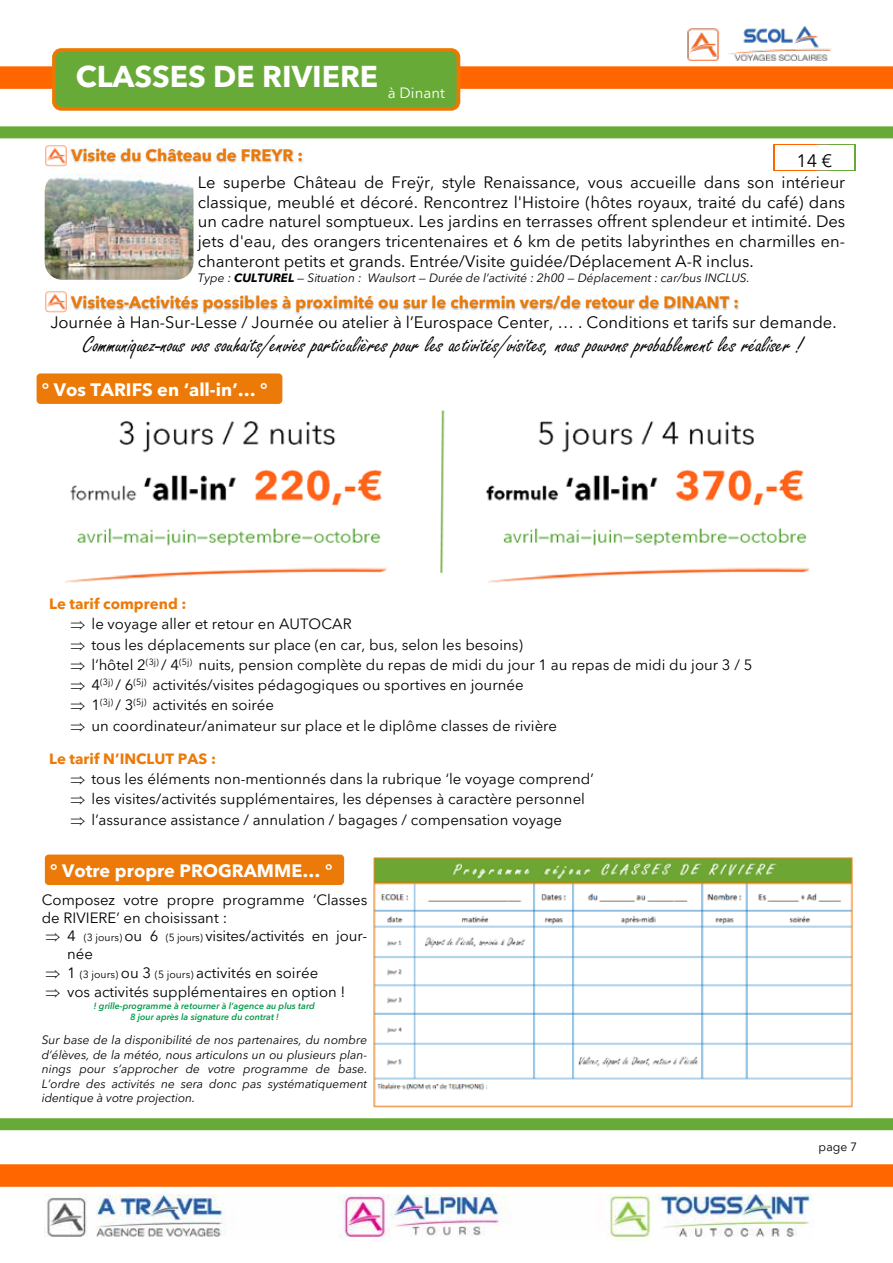
<style>
.page{position:relative;width:893px;height:1263px;background:#fff}
.page>*{position:absolute;margin:0;border:0;box-sizing:border-box;transform-origin:0 0}
.t1{font:700 30px "Avenir Next LT Pro";color:#fff}
.t2{font:24px "Freestyle Script";color:#000}
.t3{font:700 18px "Avenir Next LT Pro";color:#fff}
.t4{font:18px "Avenir Next LT Pro";color:#000}
.t5{font:16.5px/19.8px "Avenir Next LT Pro";color:#000;text-align:justify}
.t6{font:700 16.5px "Avenir Next LT Pro";color:#ec7a08}
.t7{font:15px/20.2px "Avenir Next LT Pro";color:#000}
.t8{font:700 15px "Avenir Next LT Pro";color:#ec7a08}
.t9{font:italic 12px/14.4px "Avenir Next LT Pro";color:#000;text-align:justify}
.t10{font:12px "Avenir Next LT Pro";color:#000}
.t11{font:italic 700 9px/10.8px "Avenir Next LT Pro Demi";color:#009b48;text-align:center}
.s1{font-weight:700}
.s2{font-size:10.5px}
</style>
<div class="page">
<div style="left:0;top:66px;width:893px;height:23px;background:#f60"></div>
<div style="left:0;top:1164px;width:893px;height:23px;background:#f60"></div>
<div style="left:0;top:126px;width:893px;height:12px;background:#68aa38"></div>
<div style="left:0;top:1118px;width:893px;height:12px;background:#68aa38"></div>
<img style="left:60px;top:147px;width:231px;height:20px">
<img style="left:291px;top:150px;width:13px;height:13px">
<img style="left:193px;top:163px;width:13px;height:4px">
<img style="left:60px;top:296px;width:52px;height:17px">
<img style="left:112px;top:300px;width:6px;height:10px">
<img style="left:118px;top:295px;width:621px;height:20px">
<img style="left:45px;top:1194px;width:768px;height:47px">
<div style="left:829px;top:144px;width:27px;height:27px;background:#68aa38"></div>
<div style="left:817px;top:144px;width:12px;height:27px;background:#996"></div>
<div style="left:773px;top:144px;width:44px;height:27px;background:#f60"></div>
<div style="left:775px;top:145px;width:79px;height:25px;background:#fff"></div>
<img style="left:45px;top:145px;width:22px;height:21px">
<div style="left:37px;top:373px;width:245px;height:31px;background:#ec7a08;border-radius:4px"></div>
<img style="left:687px;top:27px;width:145px;height:33px">
<img style="left:45px;top:174px;width:148px;height:106px">
<div style="left:52px;top:48px;width:408px;height:63px;background:#68aa38;border:4px solid #ec7802;border-radius:7px"></div>
<img style="left:65px;top:410px;width:744px;height:173px">
<img style="left:45px;top:291px;width:22px;height:21px">
<div style="left:45px;top:854px;width:299px;height:31px;background:#ec7a08;border-radius:4px"></div>
<img style="left:373px;top:857px;width:480px;height:251px">
<h1 class="t1" style="left:76px;top:58px;width:370px">CLASSES DE RIVIERE <sub>à</sub> <sub>Dinant</sub></h1>
<p class="t6" style="left:71px;top:145px;width:233px">Visite du Château de FREYR :</p>
<p class="t5" style="left:198px;top:172px;width:649px">Le superbe Château de Freÿr, style Renaissance, vous accueille dans son intérieur classique, meublé et décoré. Rencontrez l'Histoire (hôtes royaux, traité du café) dans un cadre naturel somptueux. Les jardins en terrasses offrent splendeur et intimité. Des jets d'eau, des orangers tricentenaires et 6 km de petits labyrinthes en charmilles en&shy;chanteront petits et grands. Entrée/Visite guidée/Déplacement A-R inclus.</p>
<p class="t9" style="left:198px;top:271px;width:554px">Type : <span class="s1">CULTUREL</span> — Situation : Waulsort — Durée de l’activité : 2h00 — Déplacement : car/bus INCLUS.</p>
<p class="t6" style="left:71px;top:292px;width:669px">Visites-Activités possibles à proximité ou sur le chermin vers/de retour de DINANT :</p>
<p class="t5" style="left:50px;top:313px;width:788px">Journée à Han-Sur-Lesse / Journée ou atelier à l’Eurospace Center, … . Conditions et tarifs sur demande.</p>
<h2 class="t2" style="left:83px;top:332px;width:721px">Communiquez-nous vos souhaits/envies particulières pour les activités/visites, nous pouvons probablement les réaliser !</h2>
<p class="t4" style="left:796px;top:150px;width:37px">14 €</p>
<p class="t3" style="left:42px;top:379px;width:227px">° Vos TARIFS en ‘all-in’… °</p>
<p class="t8" style="left:49px;top:595px;width:139px">Le tarif comprend :</p>
<p class="t7" style="left:92px;top:614px;width:662px">le voyage aller et retour en AUTOCAR<br>tous les déplacements sur place (en car, bus, selon les besoins)<br>l’hôtel 2<sup>(3j)</sup> / 4<sup>(5j)</sup> nuits, pension complète du repas de midi du jour 1 au repas de midi du jour 3 / 5<br>4<sup>(3j)</sup> / 6<sup>(5j)</sup> activités/visites pédagogiques ou sportives en journée<br>1<sup>(3j)</sup> / 3<sup>(5j)</sup> activités en soirée<br>un coordinateur/animateur sur place et le diplôme classes de rivière</p>
<p class="t8" style="left:49px;top:750px;width:168px">Le tarif N’INCLUT PAS :</p>
<p class="t7" style="left:92px;top:769px;width:504px">tous les éléments non-mentionnés dans la rubrique ‘le voyage comprend’ les visites/activités supplémentaires, les dépenses à caractère personnel l’assurance assistance / annulation / bagages / compensation voyage</p>
<p class="t3" style="left:50px;top:860px;width:284px">° Votre propre PROGRAMME… °</p>
<p class="t7" style="left:42px;top:890px;width:327px;line-height:18px">Composez votre propre programme ‘Classes de RIVIERE’ en choisissant :</p>
<p class="t7" style="left:67px;top:927px;width:302px;line-height:18.5px">4 <span class="s2">(3 jours)</span> ou 6 <span class="s2">(5 jours)</span> visites/activités en jour&shy;née<br>1 <span class="s2">(3 jours)</span> ou 3 <span class="s2">(5 jours)</span> activités en soirée<br>vos activités supplémentaires en option !</p>
<p class="t11" style="left:94px;top:1000px;width:222px">! grille-programme à retourner à l’agence au plus tard<br>8 jour après la signature du contrat !</p>
<p class="t9" style="left:42px;top:1033px;width:327px">Sur base de la disponibilité de nos partenaires, du nombre d’élèves, de la météo, nous articulons un ou plusieurs plan&shy;nings pour s’approcher de votre programme de base.<br>L’ordre des activités ne sera donc pas systématiquement identique à votre projection.</p>
<p class="t10" style="left:819px;top:1140px;width:40px">page 7</p>
</div>
